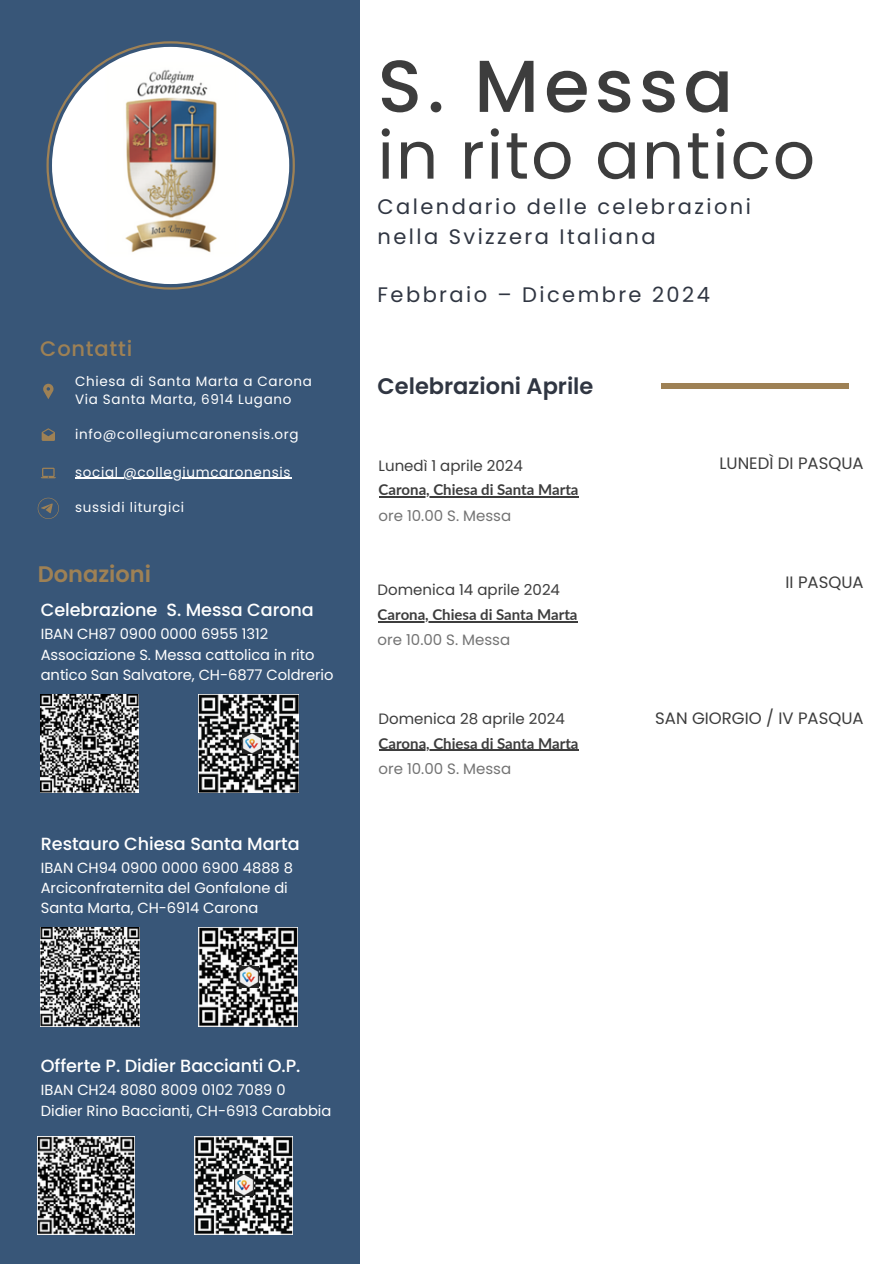
<style>
.page{position:relative;width:893px;height:1264px;background:#fff}
.page>*{position:absolute;margin:0;border:0;box-sizing:border-box;transform-origin:0 0}
.t1{font:500 73.35px "Poppins";letter-spacing:.07em;color:#3d3d3d}
.t2{font:66px "Poppins";letter-spacing:.03em;color:#3d3d3d}
.t3{font:600 22.5px "Poppins";color:#303642}
.t4{font:600 22.5px "Poppins";color:#9e8155}
.t5{font:21px/29.2px "Poppins";letter-spacing:.115em;color:#303642}
.t6{font:500 21px "Poppins";letter-spacing:.035em;color:#9e8155}
.t7{font:500 17.55px "Poppins";letter-spacing:-.005em;color:#fff}
.t8{font:16.5px "Poppins";color:#3d3d3d}
.t9{font:700 15px "Lato";color:#3d3d3d}
.t10{font:15px "Poppins";color:#3d3d3d}
.t11{font:15px "Poppins";color:#737373}
.t12{font:14.7px/20.2px "Poppins";letter-spacing:-.005em;color:#fff}
.t13{font:13.5px "Poppins";letter-spacing:.05em;color:#fff}
</style>
<div class="page">
<div style="left:0;top:0;width:359px;height:1263px;background:#385678"></div>
<div style="left:661px;top:383px;width:188px;height:5px;background:#9e8155"></div>
<svg style="left:46px;top:41px;width:249px;height:248px"></svg>
<img style="left:52px;top:47px;width:237px;height:237px;border-radius:50%">
<hr style="left:378px;top:749px;width:200px;height:1px;background:#3d3d3d">
<hr style="left:378px;top:496px;width:200px;height:1px;background:#3d3d3d">
<svg style="left:43px;top:384px;width:10px;height:15px"></svg>
<svg style="left:41px;top:467px;width:14px;height:11px"></svg>
<svg style="left:42px;top:428px;width:13px;height:13px"></svg>
<svg style="left:38px;top:497px;width:21px;height:22px"></svg>
<img style="left:41px;top:694px;width:98px;height:98px">
<img style="left:41px;top:927px;width:99px;height:99px">
<img style="left:199px;top:694px;width:99px;height:98px">
<img style="left:199px;top:927px;width:99px;height:99px">
<img style="left:239px;top:967px;width:19px;height:20px">
<img style="left:242px;top:733px;width:19px;height:20px">
<img style="left:38px;top:1136px;width:96px;height:98px">
<img style="left:195px;top:1136px;width:98px;height:98px">
<hr style="left:75px;top:478px;width:216px;height:1px;background:#fff">
<img style="left:234px;top:1174px;width:19px;height:21px">
<hr style="left:377px;top:621px;width:200px;height:1px;background:#3d3d3d">
<p class="t6" style="left:40px;top:333px;width:93px">Contatti</p>
<p class="t13" style="left:75px;top:372px;width:238px">Chiesa di Santa Marta a Carona</p>
<p class="t13" style="left:75px;top:390px;width:218px">Via Santa Marta, 6914 Lugano</p>
<p class="t13" style="left:75px;top:425px;width:225px">info@collegiumcaronensis.org</p>
<p class="t13" style="left:75px;top:462px;width:217px">social @collegiumcaronensis</p>
<p class="t13" style="left:75px;top:497px;width:111px">sussidi liturgici</p>
<p class="t4" style="left:38px;top:558px;width:115px">Donazioni</p>
<p class="t7" style="left:41px;top:598px;width:274px">Celebrazione S. Messa Carona</p>
<p class="t12" style="left:41px;top:624px;width:229px">IBAN CH87 0900 0000 6955 1312</p>
<p class="t12" style="left:41px;top:644px;width:294px">Associazione S. Messa cattolica in rito antico San Salvatore, CH-6877 Coldrerio</p>
<p class="t7" style="left:41px;top:831px;width:260px">Restauro Chiesa Santa Marta</p>
<p class="t12" style="left:41px;top:857px;width:254px">IBAN CH94 0900 0000 6900 4888 8</p>
<p class="t12" style="left:41px;top:877px;width:248px">Arciconfraternita del Gonfalone di<br>Santa Marta, CH-6914 Carona</p>
<p class="t1" style="left:377px;top:35px;width:357px">S. Messa</p>
<p class="t2" style="left:377px;top:109px;width:439px">in rito antico</p>
<p class="t5" style="left:377px;top:192px;width:375px">Calendario delle celebrazioni nella Svizzera Italiana</p>
<p class="t5" style="left:377px;top:280px;width:334px">Febbraio – Dicembre 2024</p>
<p class="t3" style="left:377px;top:370px;width:217px">Celebrazioni Aprile</p>
<p class="t10" style="left:378px;top:455px;width:146px">Lunedì 1 aprile 2024</p>
<p class="t8" style="left:719px;top:452px;width:146px">LUNEDÌ DI PASQUA</p>
<p class="t11" style="left:378px;top:505px;width:134px">ore 10.00 S. Messa</p>
<p class="t9" style="left:378px;top:480px;width:201px">Carona, Chiesa di Santa Marta</p>
<p class="t10" style="left:377px;top:579px;width:184px">Domenica 14 aprile 2024</p>
<p class="t11" style="left:377px;top:629px;width:134px">ore 10.00 S. Messa</p>
<p class="t9" style="left:377px;top:605px;width:201px">Carona, Chiesa di Santa Marta</p>
<p class="t10" style="left:378px;top:708px;width:188px">Domenica 28 aprile 2024</p>
<p class="t11" style="left:378px;top:758px;width:134px">ore 10.00 S. Messa</p>
<p class="t9" style="left:378px;top:733px;width:201px">Carona, Chiesa di Santa Marta</p>
<p class="t8" style="left:785px;top:571px;width:80px">II PASQUA</p>
<p class="t8" style="left:655px;top:707px;width:210px">SAN GIORGIO / IV PASQUA</p>
<p class="t7" style="left:41px;top:1053px;width:261px">Offerte P. Didier Baccianti O.P.</p>
<p class="t12" style="left:41px;top:1080px;width:246px">IBAN CH24 8080 8009 0102 7089 0</p>
<p class="t12" style="left:41px;top:1100px;width:292px">Didier Rino Baccianti, CH-6913 Carabbia</p>
</div>
